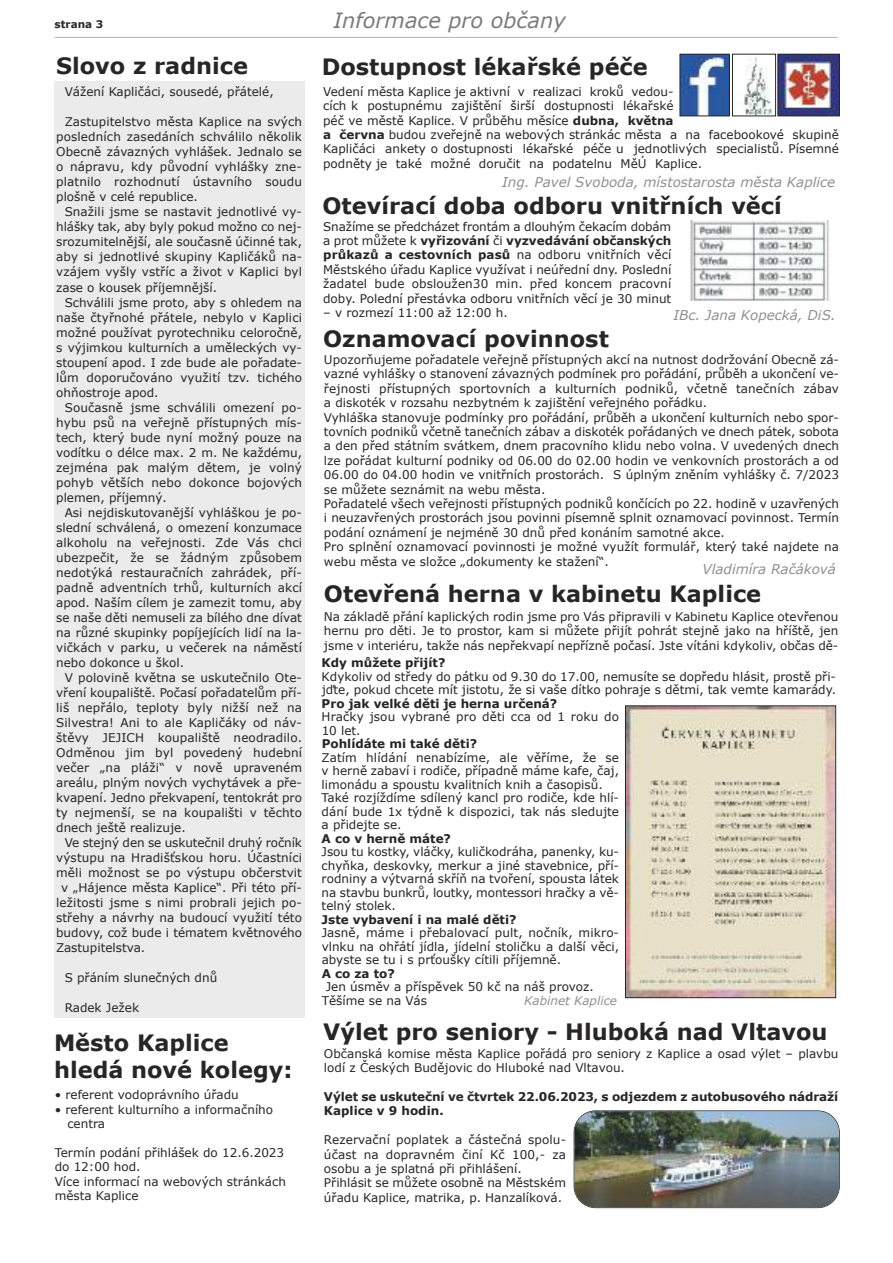
<style>
.page{position:relative;width:893px;height:1263px;background:#fff}
.page>*{position:absolute;margin:0;border:0;box-sizing:border-box;transform-origin:0 0}
.t1{font:700 22.5px/27px "Verdana";color:#272526}
.t2{font:italic 21px "Verdana";color:#7d7c7d}
.t3{font:italic 13.5px "Verdana";color:#919090}
.t4{font:12px/15px "Verdana";color:#272526;text-align:justify}
.t5{font:700 12px/14.4px "Verdana";color:#272526}
.t6{font:italic 12px "Verdana";color:#919090}
.t7{font:700 10.5px "Verdana";color:#272526}
.s1{font-weight:700}
</style>
<div class="page">
<hr style="left:55px;top:37px;width:783px;height:1px;background:#bcbbbc">
<div style="left:54px;top:81px;width:250px;height:937px;background:#ecebeb"></div>
<img style="left:744px;top:57px;width:28px;height:57px">
<div style="left:732px;top:54px;width:44px;height:62px;border:1px solid #272526"></div>
<img style="left:682px;top:56px;width:46px;height:58px">
<div style="left:680px;top:54px;width:50px;height:62px;border:1px solid #272526"></div>
<img style="left:690px;top:220px;width:139px;height:80px">
<img style="left:627px;top:707px;width:207px;height:289px">
<div style="left:625px;top:705px;width:211px;height:293px;border:1px solid #272526"></div>
<img style="left:574px;top:1111px;width:265px;height:96px;border-radius:21px">
<div style="left:574px;top:1110px;width:266px;height:98px;border:2px solid #272526;border-radius:22px"></div>
<img style="left:779px;top:56px;width:59px;height:58px">
<div style="left:777px;top:54px;width:63px;height:62px;border:1px solid #272526"></div>
<p class="t7" style="left:55px;top:18px;width:50px">strana 3</p>
<h2 class="t2" style="left:333px;top:7px;width:234px">Informace pro občany</h2>
<h1 class="t1" style="left:56px;top:52px;width:193px">Slovo z radnice</h1>
<p class="t4" style="left:65px;top:84px;width:211px">Vážení Kapličáci, sousedé, přátelé,</p>
<p class="t4" style="left:56px;top:114px;width:247px;text-indent:9px">Zastupitelstvo města Kaplice na svých posledních zasedáních schválilo několik Obecně závazných vyhlášek. Jednalo se o nápravu, kdy původní vyhlášky zne&shy;platnilo rozhodnutí ústavního soudu plošně v celé republice.</p>
<p class="t4" style="left:56px;top:204px;width:248px;text-indent:9px">Snažili jsme se nastavit jednotlivé vy&shy;hlášky tak, aby byly pokud možno co nej&shy;srozumitelnější, ale současně účinné tak, aby si jednotlivé skupiny Kapličáků na&shy;vzájem vyšly vstříc a život v Kaplici byl zase o kousek příjemnější.</p>
<p class="t4" style="left:56px;top:294px;width:247px;text-indent:9px">Schválili jsme proto, aby s ohledem na naše čtyřnohé přátele, nebylo v Kaplici možné používat pyrotechniku celoročně, s výjimkou kulturních a uměleckých vy&shy;stoupení apod. I zde bude ale pořadate&shy;lům doporučováno využití tzv. tichého ohňostroje apod.</p>
<p class="t4" style="left:56px;top:399px;width:247px;text-indent:9px">Současně jsme schválili omezení po&shy;hybu psů na veřejně přístupných mís&shy;tech, který bude nyní možný pouze na vodítku o délce max. 2 m. Ne každému, zejména pak malým dětem, je volný pohyb větších nebo dokonce bojových plemen, příjemný.</p>
<p class="t4" style="left:56px;top:504px;width:247px;text-indent:9px">Asi nejdiskutovanější vyhláškou je po&shy;slední schválená, o omezení konzumace alkoholu na veřejnosti. Zde Vás chci ubezpečit, že se žádným způsobem nedotýká restauračních zahrádek, pří&shy;padně adventních trhů, kulturních akcí apod. Naším cílem je zamezit tomu, aby se naše děti nemuseli za bílého dne dívat na různé skupinky popíjejících lidí na la&shy;vičkách v parku, u večerek na náměstí nebo dokonce u škol.</p>
<p class="t4" style="left:56px;top:669px;width:247px;text-indent:9px">V polovině května se uskutečnilo Ote&shy;vření koupaliště. Počasí pořadatelům pří&shy;liš nepřálo, teploty byly nižší než na Silvestra! Ani to ale Kapličáky od náv&shy;štěvy JEJICH koupaliště neodradilo.<br>Odměnou jim byl povedený hudební večer „na pláži“ v nově upraveném areálu, plným nových vychytávek a pře&shy;kvapení. Jedno překvapení, tentokrát pro ty nejmenší, se na koupališti v těchto dnech ještě realizuje.</p>
<p class="t4" style="left:65px;top:834px;width:239px">Ve stejný den se uskutečnil druhý ročník</p>
<p class="t4" style="left:56px;top:849px;width:247px">výstupu na Hradišťskou horu. Účastníci</p>
<p class="t4" style="left:56px;top:864px;width:247px">měli možnost se po výstupu občerstvit</p>
<p class="t4" style="left:61px;top:879px;width:242px">v „Hájence města Kaplice“. Při této pří-</p>
<p class="t4" style="left:56px;top:894px;width:247px">ležitosti jsme s nimi probrali jejich po-</p>
<p class="t4" style="left:56px;top:909px;width:247px">střehy a návrhy na budoucí využití této</p>
<p class="t4" style="left:56px;top:924px;width:247px">budovy, což bude i tématem květnového</p>
<p class="t4" style="left:56px;top:939px;width:91px">Zastupitelstva.</p>
<p class="t4" style="left:65px;top:969px;width:154px">S přáním slunečných dnů</p>
<p class="t4" style="left:65px;top:999px;width:76px">Radek Ježek</p>
<h1 class="t1" style="left:54px;top:1028px;width:240px">Město Kaplice hledá nové kolegy:</h1>
<p class="t4" style="left:55px;top:1087px;width:186px">• referent vodoprávního úřadu</p>
<p class="t4" style="left:67px;top:1102px;width:207px;line-height:14.2px;text-indent:-13px">• referent kulturního a informačního centra</p>
<p class="t4" style="left:55px;top:1145px;width:233px;line-height:14.4px;text-align:left">Termín podání přihlášek do 12.6.2023 do 12:00 hod.<br>Více informací na webových stránkách města Kaplice</p>
<h1 class="t1" style="left:322px;top:53px;width:328px">Dostupnost lékařské péče</h1>
<p class="t4" style="left:323px;top:84px;width:517px;line-height:14.4px;text-align:left">Vedení města Kaplice je aktivní v realizaci kroků vedou-<br>cích k postupnému zajištění širší dostupnosti lékařské<br>péč ve městě Kaplice. V průběhu měsíce <span class="s1">dubna, května<br>a června</span> budou zveřejně na webových stránkác města a na facebookové skupině Kapličáci ankety o dostupnosti lékařské péče u jednotlivých specialistů. Písemné podněty je také možné doručit na podatelnu MěÚ Kaplice.</p>
<p class="t3" style="left:502px;top:174px;width:334px">Ing. Pavel Svoboda, místostarosta města Kaplice</p>
<h1 class="t1" style="left:322px;top:192px;width:461px">Otevírací doba odboru vnitřních věcí</h1>
<p class="t4" style="left:323px;top:219px;width:350px;line-height:14.4px">Snažíme se předcházet frontám a dlouhým čekacím dobám a prot můžete k <span class="s1">vyřizování</span> či <span class="s1">vyzvedávání občanských průkazů a cestovních pasů</span> na odboru vnitřních věcí Městského úřadu Kaplice využívat i neúřední dny. Poslední žadatel bude obsloužen30 min. před koncem pracovní doby. Polední přestávka odboru vnitřních věcí je 30 minut</p>
<p class="t4" style="left:323px;top:305px;width:186px">– v rozmezí 11:00 až 12:00 h.</p>
<p class="t3" style="left:674px;top:307px;width:164px">IBc. Jana Kopecká, DiS.</p>
<h1 class="t1" style="left:323px;top:325px;width:287px">Oznamovací povinnost</h1>
<p class="t4" style="left:324px;top:352px;width:517px;line-height:14.4px;text-align:left">Upozorňujeme pořadatele veřejně přístupných akcí na nutnost dodržování Obecně zá&shy;vazné vyhlášky o stanovení závazných podmínek pro pořádání, průběh a ukončení ve&shy;řejnosti přístupných sportovních a kulturních podniků, včetně tanečních zábav a diskoték v rozsahu nezbytném k zajištění veřejného pořádku.<br>Vyhláška stanovuje podmínky pro pořádání, průběh a ukončení kulturních nebo spor&shy;tovních podniků včetně tanečních zábav a diskoték pořádaných ve dnech pátek, sobota a den před státním svátkem, dnem pracovního klidu nebo volna. V uvedených dnech lze pořádat kulturní podniky od 06.00 do 02.00 hodin ve venkovních prostorách a od 06.00 do 04.00 hodin ve vnitřních prostorách. S úplným zněním vyhlášky č. 7/2023 se můžete seznámit na webu města.<br>Pořadatelé všech veřejnosti přístupných podniků končících po 22. hodině v uzavřených i neuzavřených prostorách jsou povinni písemně splnit oznamovací povinnost. Termín podání oznámení je nejméně 30 dnů před konáním samotné akce.<br>Pro splnění oznamovací povinnosti je možné využít formulář, který také najdete na webu města ve složce „dokumenty ke stažení“.</p>
<p class="t3" style="left:702px;top:561px;width:135px">Vladimíra Račáková</p>
<h1 class="t1" style="left:324px;top:580px;width:439px">Otevřená herna v kabinetu Kaplice</h1>
<p class="t4" style="left:324px;top:609px;width:516px;line-height:14.4px">Na základě přání kaplických rodin jsme pro Vás připravili v Kabinetu Kaplice otevřenou hernu pro děti. Je to prostor, kam si můžete přijít pohrát stejně jako na hříště, jen jsme v interiéru, takže nás nepřekvapí nepřízně počasí. Jste vítáni kdykoliv, občas dě-</p>
<p class="t5" style="left:322px;top:655px;width:125px">Kdy můžete přijít?</p>
<p class="t4" style="left:322px;top:669px;width:516px;line-height:13.5px">Kdykoliv od středy do pátku od 9.30 do 17.00, nemusíte se dopředu hlásit, prostě při&shy;jďte, pokud chcete mít jistotu, že si vaše dítko pohraje s dětmi, tak vemte kamarády.</p>
<p class="t5" style="left:322px;top:696px;width:237px">Pro jak velké děti je herna určená?</p>
<p class="t4" style="left:322px;top:709px;width:299px;line-height:13.5px">Hračky jsou vybrané pro děti cca od 1 roku do<br>10 let.</p>
<p class="t5" style="left:322px;top:736px;width:157px">Pohlídáte mi také děti?</p>
<p class="t4" style="left:322px;top:750px;width:299px;line-height:13.5px;text-align:left">Zatím hlídání nenabízíme, ale věříme, že se v herně zabaví i rodiče, případně máme kafe, čaj, limonádu a spoustu kvalitních knih a časopisů.<br>Také rozjíždíme sdílený kancl pro rodiče, kde hlí&shy;dání bude 1x týdně k dispozici, tak nás sledujte a přidejte se.</p>
<p class="t5" style="left:322px;top:831px;width:131px">A co v herně máte?</p>
<p class="t4" style="left:322px;top:844px;width:299px;line-height:13.5px">Jsou tu kostky, vláčky, kuličkodráha, panenky, ku&shy;chyňka, deskovky, merkur a jiné stavebnice, pří&shy;rodniny a výtvarná skříň na tvoření, spousta látek na stavbu bunkrů, loutky, montessori hračky a vě&shy;telný stolek.</p>
<p class="t5" style="left:322px;top:912px;width:196px">Jste vybavení i na malé děti?</p>
<p class="t4" style="left:322px;top:925px;width:299px;line-height:13.5px">Jasně, máme i přebalovací pult, nočník, mikro&shy;vlnku na ohřátí jídla, jídelní stoličku a další věci, abyste se tu i s prťoušky cítili příjemně.</p>
<p class="t5" style="left:322px;top:966px;width:75px">A co za to?</p>
<p class="t4" style="left:322px;top:979px;width:274px;line-height:13.5px;text-indent:4px">Jen úsměv a příspěvek 50 kč na náš provoz.<br>Těšíme se na Vás</p>
<p class="t6" style="left:524px;top:992px;width:94px">Kabinet Kaplice</p>
<h1 class="t1" style="left:323px;top:1017px;width:506px">Výlet pro seniory - Hluboká nad Vltavou</h1>
<p class="t4" style="left:324px;top:1046px;width:516px;line-height:14.4px">Občanská komise města Kaplice pořádá pro seniory z Kaplice a osad výlet – plavbu lodí z Českých Budějovic do Hluboké nad Vltavou.</p>
<p class="t5" style="left:324px;top:1089px;width:516px">Výlet se uskuteční ve čtvrtek 22.06.2023, s odjezdem z autobusového nádraží<br>Kaplice v 9 hodin.</p>
<p class="t4" style="left:324px;top:1132px;width:244px;line-height:14.4px;text-align:left">Rezervační poplatek a částečná spolu&shy;účast na dopravném činí Kč 100,- za osobu a je splatná při přihlášení.<br>Přihlásit se můžete osobně na Městském úřadu Kaplice, matrika, p. Hanzalíková.</p>
</div>
